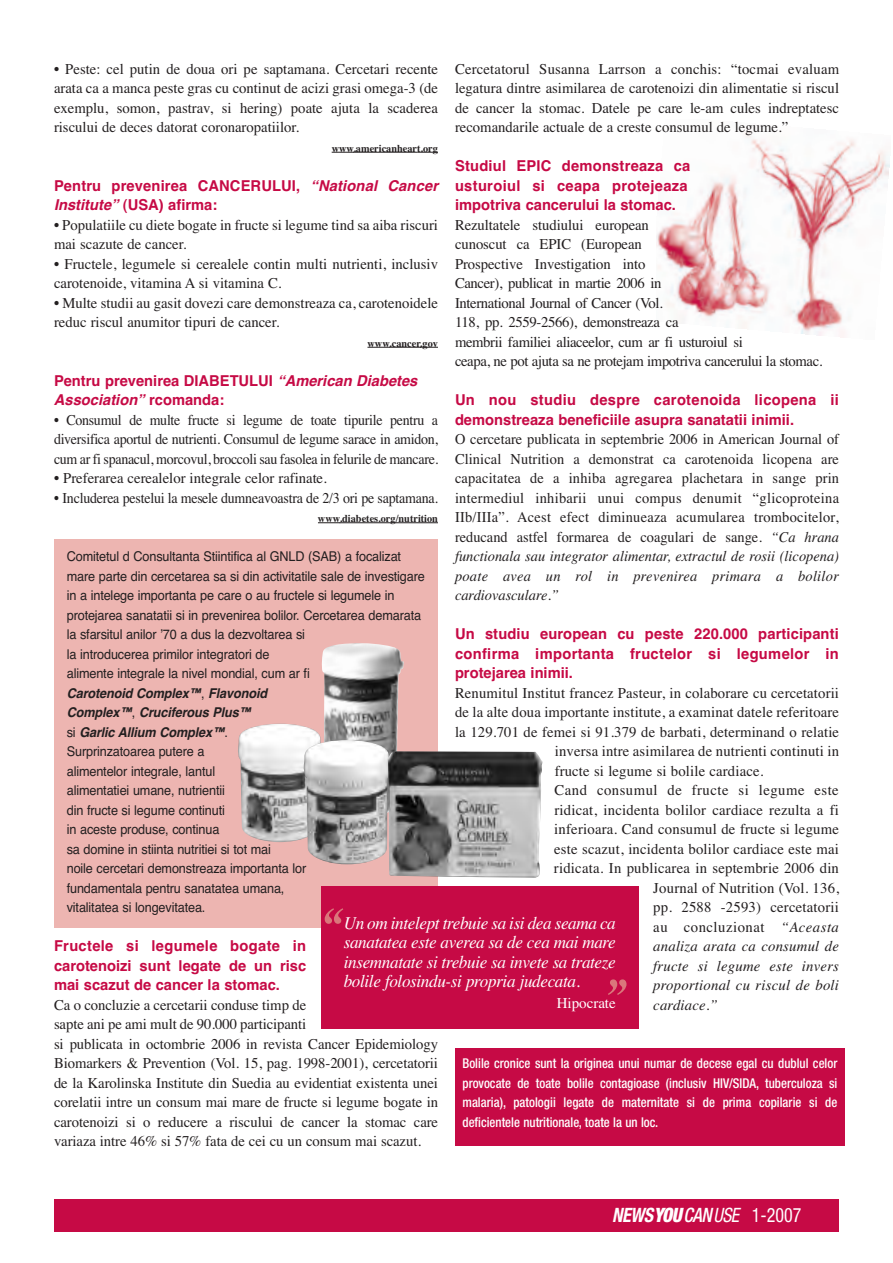
<style>
.page{position:relative;width:893px;height:1263px;background:#fff}
.page>*{position:absolute;margin:0;border:0;box-sizing:border-box;transform-origin:0 0}
.t1{font:italic 67.5px "Times";color:#da777b}
.t2{font:condensed 19.8px "Helvetica Neue";color:#fff;scale:.91 1}
.t3{font:italic 18px/19.5px "Times";letter-spacing:-.02em;color:#fff;text-align:justify;scale:.95 1}
.t4{font:15px/19.5px "Times";color:#231f20}
.t5{font:700 15px/19.5px "Helvetica";color:#c60a45}
.t6{font:15px/19.5px "Times";color:#231f20;text-align:justify;scale:.96 1}
.t7{font:15px/19.5px "Times";letter-spacing:-.025em;color:#231f20}
.t8{font:15px/19.5px "Times";color:#231f20;text-align:justify;scale:.93 1}
.t9{font:italic 15px "Times";letter-spacing:.015em;color:#231f20}
.t10{font:15px "Times";letter-spacing:.035em;color:#231f20}
.t11{font:15px "Times";color:#fff}
.t12{font:13.5px/19.5px "Helvetica";letter-spacing:-.01em;color:#231f20;scale:.94 1}
.t13{font:500 condensed 13.5px/19.5px "Helvetica Neue";color:#fff;text-align:justify;scale:.95 1}
.t14{font:700 10.5px "Times";color:#231f20}
.s1{font-style:italic}
.s2{font-weight:700;font-style:italic}
.s3{font-weight:900;font-style:italic}
.s4{font-weight:500;font-style:italic}
</style>
<div class="page">
<img style="left:657px;top:132px;width:233px;height:206px">
<div style="left:54px;top:539px;width:384px;height:388px;background:#edb5b1"></div>
<div style="left:54px;top:1199px;width:785px;height:32px;background:#c60a45"></div>
<svg style="left:332px;top:152px;width:21px;height:1px"></svg>
<hr style="left:353px;top:152px;width:64px;height:1px;background:#231f20">
<svg style="left:417px;top:152px;width:21px;height:1px"></svg>
<svg style="left:367px;top:347px;width:22px;height:1px"></svg>
<hr style="left:389px;top:347px;width:32px;height:1px;background:#231f20">
<svg style="left:420px;top:347px;width:18px;height:1px"></svg>
<svg style="left:318px;top:522px;width:22px;height:1px"></svg>
<hr style="left:340px;top:522px;width:98px;height:1px;background:#231f20">
<div style="left:321px;top:887px;width:317px;height:142px;background:#c60a45"></div>
<img style="left:322px;top:643px;width:82px;height:108px">
<img style="left:238px;top:723px;width:83px;height:119px">
<img style="left:304px;top:740px;width:86px;height:124px">
<img style="left:388px;top:751px;width:155px;height:127px">
<div style="left:455px;top:1049px;width:390px;height:97px;background:#c60a45"></div>
<p class="t4" style="left:54px;top:59px;width:386px;text-align:justify">• Peste: cel putin de doua ori pe saptamana. Cercetari recente arata ca a manca peste gras cu continut de acizi grasi omega-3 (de exemplu, somon, pastrav, si hering) poate ajuta la scaderea riscului de deces datorat coronaropatiilor.</p>
<p class="t14" style="left:332px;top:142px;width:108px">www.americanheart.org</p>
<p class="t5" style="left:54px;top:176px;width:391px">Pentru prevenirea CANCERULUI, <span class="s1">“National Cancer<br>Institute”</span>(USA) afirma:</p>
<p class="t4" style="left:54px;top:215px;width:386px">• Populatiile cu diete bogate in fructe si legume tind sa aiba riscuri mai scazute de cancer.</p>
<p class="t4" style="left:54px;top:254px;width:386px">• Fructele, legumele si cerealele contin multi nutrienti, inclusiv carotenoide, vitamina A si vitamina C.</p>
<p class="t4" style="left:54px;top:293px;width:386px">• Multe studii au gasit dovezi care demonstreaza ca, carotenoidele reduc riscul anumitor tipuri de cancer.</p>
<p class="t14" style="left:367px;top:337px;width:72px">www.cancer.gov</p>
<p class="t5" style="left:54px;top:371px;width:370px">Pentru prevenirea DIABETULUI <span class="s1">“AmericanDiabetes<br>Association”</span> r c o m a n d a :</p>
<p class="t8" style="left:54px;top:410px;width:415px">• Consumul de multe fructe si legume de toate tipurile pentru a diversifica aportul de nutrienti. Consumul de legume sarace in amidon, cum ar fi spanacul, morcovul, broccoli sau fasolea in felurile de mancare.</p>
<p class="t4" style="left:54px;top:468px;width:274px">• Preferarea cerealelor integrale celor rafinate.</p>
<p class="t8" style="left:54px;top:488px;width:414px">• Includerea pestelui la mesele dumneavoastra de 2/3 ori pe saptamana.</p>
<p class="t14" style="left:318px;top:512px;width:122px">www.diabetes.org/nutrition</p>
<p class="t12" style="left:67px;top:547px;width:382px">Comitetul d Consultanta Stiintifica al GNLD (SAB) a focalizat mare parte din cercetarea sa si din activitatile sale de investigare in a intelege importanta pe care o au fructele si legumele in protejarea sanatatii si in prevenirea bolilor. Cercetarea demarata la sfarsitul anilor ’70 a dus la dezvoltarea si<br>la introducerea primilor integratori de<br>alimente integrale la nivel mondial, cum ar fi <span class="s2">CarotenoidComplex™</span>, <span class="s2">Flavonoid<br>Complex™</span>, <span class="s2">CruciferousPlus™<br></span>s i <span class="s2">GarlicAllium Complex™</span>.<br>Surprinzatoarea putere a<br>alimentelor integrale, lantul<br>alimentatiei umane, nutrientii<br>din fructe si legume continuti<br>in aceste produse, continua<br>sa domine in stiinta nutritiei si tot mai<br>noile cercetari demonstreaza importanta lor<br>fundamentala pentru sanatatea umana,<br>vitalitatea si longevitatea.</p>
<p class="t5" style="left:54px;top:936px;width:254px;text-align:justify">Fructele si legumele bogate in carotenoizi sunt legate de un risc mai scazut de cancer la stomac.</p>
<p class="t4" style="left:54px;top:995px;width:386px">Ca o concluzie a cercetarii conduse timp de<br>sapte ani pe ami mult de 90.000 participanti<br>si publicata in octombrie 2006 in revista Cancer Epidemiology Biomarkers &amp; Prevention (Vol. 15, pag. 1998-2001), cercetatorii de la Karolinska Institute din Suedia au evidentiat existenta unei corelatii intre un consum mai mare de fructe si legume bogate in carotenoizi si o reducere a riscului de cancer la stomac care variaza intre 46% si 57% fata de cei cu un consum mai scazut.</p>
<p class="t4" style="left:455px;top:59px;width:386px;text-align:justify">Cercetatorul Susanna Larrson a conchis: “tocmai evaluam legatura dintre asimilarea de carotenoizi din alimentatie si riscul de cancer la stomac. Datele pe care le-am cules indreptatesc recomandarile actuale de a creste consumul de legume.”</p>
<p class="t5" style="left:455px;top:156px;width:237px">Studiul EPIC demonstreaza ca usturoiul si ceapa protejeaza impotriva cancerului la stomac.</p>
<p class="t7" style="left:455px;top:215px;width:369px">Rezultatele studiului european<br>cunoscut ca EPIC (European<br>Prospective Investigation into<br>Cancer), publicat in martie 2006 in<br>International Journal of Cancer (Vol.<br>118, pp. 2559-2566), demonstreaza ca<br>membrii familiei aliaceelor, cum ar fi usturoiul si<br>ceapa, ne pot ajuta sa ne protejam impotriva cancerului la stomac.</p>
<p class="t5" style="left:455px;top:390px;width:385px">Un nou studiu despre carotenoida licopena ii demonstreaza beneficiile asupra sanatatii inimii.</p>
<p class="t6" style="left:455px;top:429px;width:402px">O cercetare publicata in septembrie 2006 in American Journal of Clinical Nutrition a demonstrat ca carotenoida licopena are capacitatea de a inhiba agregarea plachetara in sange prin intermediul inhibarii unui compus denumit “glicoproteina IIb/IIIa”. Acest efect diminueaza acumularea trombocitelor, reducand astfel formarea de coagulari de sange. <span class="s1">“Ca hrana functionala sau integrator alimentar, extractul de rosii (licopena) poate avea un rol in prevenirea primara a bolilor cardiovasculare.”</span></p>
<p class="t5" style="left:455px;top:624px;width:385px;text-align:justify">Un studiu european cu peste 220.000 participanti confirma importanta fructelor si legumelor in protejarea inimii.</p>
<p class="t4" style="left:455px;top:683px;width:386px">Renumitul Institut francez Pasteur, in colaborare cu cercetatorii</p>
<p class="t4" style="left:455px;top:702px;width:386px">de la alte doua importante institute, a examinat datele referitoare</p>
<p class="t4" style="left:455px;top:722px;width:386px">la 129.701 de femei si 91.379 de barbati, determinand o relatie</p>
<p class="t4" style="left:555px;top:741px;width:286px">inversa intre asimilarea de nutrienti continuti in</p>
<p class="t4" style="left:555px;top:761px;width:210px">fructe si legume si bolile cardiace.</p>
<p class="t10" style="left:555px;top:781px;width:286px">Cand consumul de fructe si legume este</p>
<p class="t4" style="left:554px;top:800px;width:286px">ridicat, incidenta bolilor cardiace rezulta a fi</p>
<p class="t4" style="left:554px;top:819px;width:286px">inferioara. Cand consumul de fructe si legume</p>
<p class="t4" style="left:554px;top:839px;width:286px">este scazut, incidenta bolilor cardiace este mai</p>
<p class="t4" style="left:554px;top:858px;width:287px">ridicata. In publicarea in septembrie 2006 din</p>
<p class="t4" style="left:653px;top:878px;width:187px">Journal of Nutrition (Vol. 136,</p>
<p class="t4" style="left:653px;top:897px;width:187px">pp. 2588 -2593) cercetatorii</p>
<p class="t10" style="left:653px;top:918px;width:187px">au concluzionat <span class="s1">“Aceasta</span></p>
<p class="t9" style="left:653px;top:937px;width:187px">analiza arata ca consumul de</p>
<p class="t9" style="left:653px;top:957px;width:187px">fructe si legume este invers</p>
<p class="t9" style="left:653px;top:976px;width:187px">proportional cu riscul de boli</p>
<p class="t9" style="left:653px;top:996px;width:66px">cardiace.”</p>
<h1 class="t1" style="left:314px;top:890px;width:33px">‘‘</h1>
<p class="t3" style="left:344px;top:913px;width:288px">Un om intelept trebuie sa isi dea seama ca sanatatea este averea sa de cea mai mare insemnatate si trebuie sa invete sa trateze bolile folosindu-si propria judecata.</p>
<p class="t11" style="left:557px;top:994px;width:61px">Hipocrate</p>
<h1 class="t1" style="left:598px;top:961px;width:33px">’’</h1>
<p class="t13" style="left:462px;top:1055px;width:396px">Bolile cronice sunt la originea unui numar de decese egal cu dublul celor provocate de toate bolile contagioase (inclusiv HIV/SIDA, tuberculoza si malaria), patologii legate de maternitate si de prima copilarie si de deficientele nutritionale, toate la un loc.</p>
<h2 class="t2" style="left:612px;top:1207px;width:209px"><span class="s2">NEWS</span><span class="s3">YOU</span><span class="s4">CAN</span><span class="s1">USE</span> 1-2007</h2>
</div>
